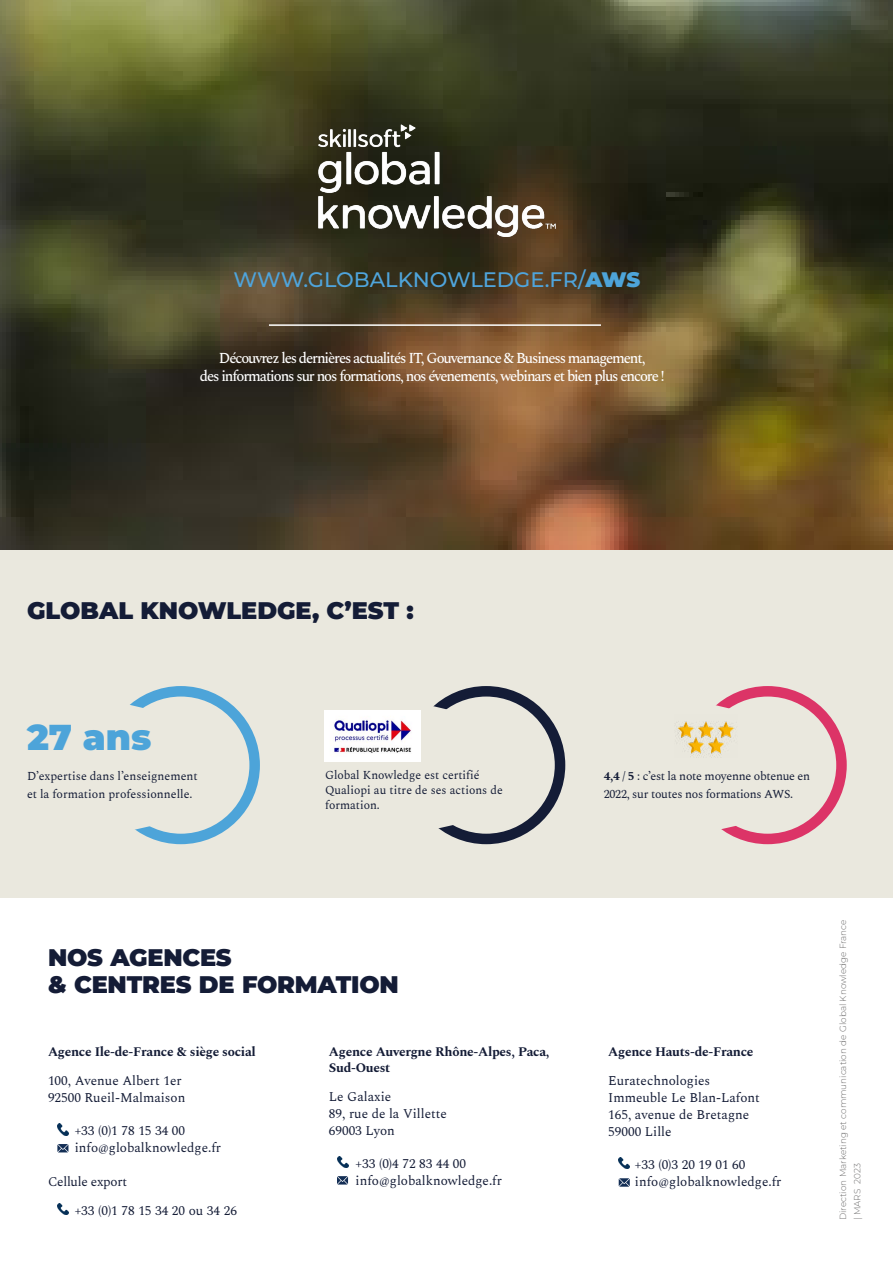
<style>
.page{position:relative;width:893px;height:1263px;background:#fff}
.page>*{position:absolute;margin:0;border:0;box-sizing:border-box;transform-origin:0 0}
.t1{font:900 36px "Montserrat";color:#4da4d9}
.t2{font:900 24px/27px "Montserrat";letter-spacing:-.01em;color:#141c36}
.t3{font:500 21px "Montserrat";color:#4fa4db}
.t4{font:500 15px/18px "Spectral";letter-spacing:-.075em;color:#fff;text-align:center}
.t5{font:13.2px/17px "Spectral";color:#141c36}
.t6{font:700 13.2px/16px "Spectral";letter-spacing:-.02em;color:#141c36}
.t7{font:13.2px/28.2px "Spectral";letter-spacing:-.02em;color:#141c36}
.t8{font:12px/15px "Spectral";color:#141c36}
.t9{font:12px/18px "Spectral";letter-spacing:-.02em;color:#141c36}
.t10{font:300 9px/14.2px "Montserrat";color:#706f6f}
.s1{font-weight:900;color:#4da4d9}
.s2{font-weight:700}
</style>
<div class="page">
<div style="left:0;top:543px;width:893px;height:354px;background:#eae8de"></div>
<div style="left:407px;top:686px;width:158px;height:158px;border:10px solid #141c36;border-radius:50%"></div>
<div style="left:689px;top:686px;width:158px;height:158px;border:10px solid #dc3467;border-radius:50%"></div>
<div style="left:102px;top:686px;width:158px;height:158px;border:10px solid #4da4d9;border-radius:50%"></div>
<svg style="left:360px;top:689px;width:171px;height:156px"></svg>
<svg style="left:689px;top:689px;width:128px;height:156px"></svg>
<svg style="left:102px;top:689px;width:131px;height:156px"></svg>
<svg style="left:337px;top:1156px;width:11px;height:11px"></svg>
<svg style="left:57px;top:1124px;width:11px;height:11px"></svg>
<svg style="left:57px;top:1203px;width:11px;height:11px"></svg>
<svg style="left:619px;top:1157px;width:11px;height:11px"></svg>
<svg style="left:337px;top:1176px;width:11px;height:8px"></svg>
<svg style="left:57px;top:1144px;width:11px;height:8px"></svg>
<svg style="left:619px;top:1178px;width:11px;height:9px"></svg>
<img style="left:676px;top:715px;width:61px;height:43px">
<img style="left:325px;top:710px;width:95px;height:51px">
<img style="left:0;top:0;width:893px;height:549px">
<img style="left:317px;top:123px;width:240px;height:113px">
<hr style="left:269px;top:324px;width:332px;height:2px;background:#fff">
<h3 class="t3" style="left:233px;top:265px;width:408px">WWW.GLOBALKNOWLEDGE.FR/<span class="s1">AWS</span></h3>
<p class="t4" style="left:200px;top:348px;width:466px">Découvrez les dernières actualités IT, Gouvernance &amp; Business management,<br>des informations sur nos formations, nos évenements, webinars et bien plus encore !</p>
<h2 class="t2" style="left:27px;top:597px;width:388px">GLOBAL KNOWLEDGE, C’EST :</h2>
<h1 class="t1" style="left:27px;top:713px;width:126px">27 ans</h1>
<p class="t8" style="left:27px;top:766px;width:172px;line-height:18px">D’expertise dans l’enseignement et la formation professionnelle.</p>
<p class="t8" style="left:325px;top:767px;width:179px">Global Knowledge est certifié<br>Qualiopi au titre de ses actions de formation.</p>
<p class="t9" style="left:604px;top:766px;width:208px"><span class="s2">4,4 / 5</span> : c’est la note moyenne obtenue en<br>2022, sur toutes nos formations AWS.</p>
<h2 class="t2" style="left:48px;top:943px;width:352px">NOS AGENCES<br>&amp; CENTRES DE FORMATION</h2>
<p class="t6" style="left:48px;top:1043px;width:209px">Agence Ile-de-France &amp; siège social</p>
<p class="t5" style="left:48px;top:1071px;width:139px">100, Avenue Albert 1er<br>92500 Rueil-Malmaison</p>
<p class="t5" style="left:75px;top:1122px;width:148px">+33 (0)1 78 15 34 00 info@globalknowledge.fr</p>
<p class="t7" style="left:75px;top:1167px;width:164px;text-indent:-27px">Cellule export<br>+33 (0)1 78 15 34 20 ou 34 26</p>
<p class="t6" style="left:329px;top:1043px;width:222px">Agence Auvergne Rhône-Alpes, Paca,<br>Sud-Ouest</p>
<p class="t5" style="left:329px;top:1087px;width:119px">Le Galaxie<br>89, rue de la Villette<br>69003 Lyon</p>
<p class="t5" style="left:356px;top:1155px;width:148px">+33 (0)4 72 83 44 00 info@globalknowledge.fr</p>
<p class="t6" style="left:608px;top:1043px;width:147px">Agence Hauts-de-France</p>
<p class="t5" style="left:608px;top:1071px;width:153px">Euratechnologies<br>Immeuble Le Blan-Lafont<br>165, avenue de Bretagne<br>59000 Lille</p>
<p class="t5" style="left:635px;top:1155px;width:148px">+33 (0)3 20 19 01 60 info@globalknowledge.fr</p>
<p class="t10" style="left:835px;top:1220px;width:302px;rotate:-90deg">Direction Marketing et communication de Global Knowledge France | MARS 2023</p>
</div>
